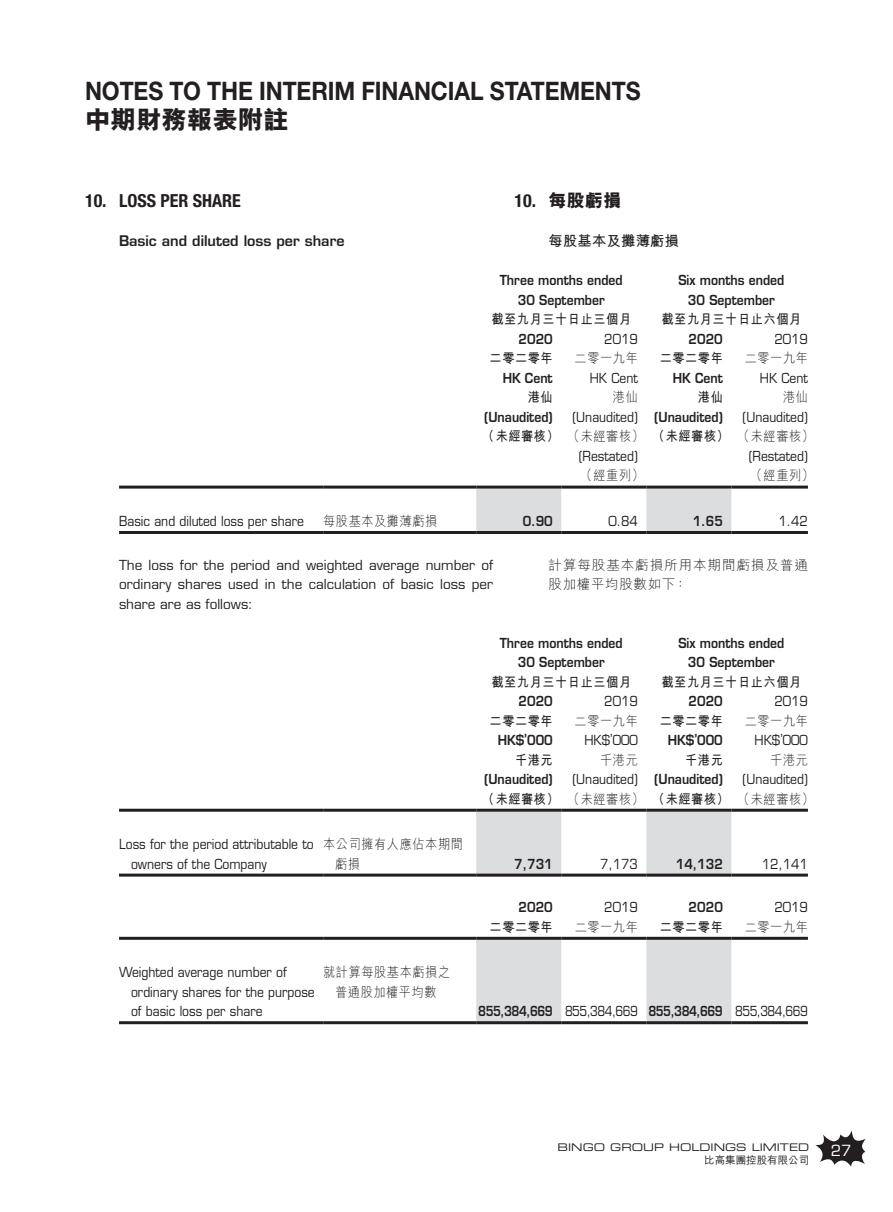
<style>
.page{position:relative;width:893px;height:1212px;background:#fff}
.page>*{position:absolute;margin:0;border:0;box-sizing:border-box;transform-origin:0 0}
.t1{font:700 25.5px "Helvetica Neue LT Std";letter-spacing:-.005em;color:#231f20;scale:.9 1}
.t2{font:800 25.5px "M Hei HK";color:#231f20}
.t3{font:700 condensed 18px "Helvetica Neue LT Std";color:#231f20}
.t4{font:800 18px "M Hei HK";color:#231f20}
.t5{font:15px "Eurostile LT Std";color:#fff}
.t6{font:600 14.25px "Eurostile LT Std";color:#231f20}
.t7{font:700 14.25px "M Hei HK";letter-spacing:.02em;color:#231f20}
.t8{font:13.5px/19.5px "Eurostile LT Std";color:#231f20;scale:.9 1}
.t9{font:600 13.5px/19.5px "Eurostile LT Std";color:#231f20;text-align:center;scale:.9 1}
.t10{font:700 13.5px "M Hei HK";letter-spacing:.05em;color:#231f20;scale:.9 1}
.t11{font:13.5px/19.5px "Eurostile LT Std";color:#231f20;text-align:justify}
.t12{font:300 13.5px/19.5px "M Hei HK";letter-spacing:.05em;color:#231f20;scale:.9 1}
.t13{font:600 13.5px "Eurostile LT Std";letter-spacing:-.04em;color:#231f20;scale:.83 1}
.t14{font:300 13.5px/19.5px "M Hei HK";letter-spacing:.07em;color:#231f20}
.t15{font:10.5px "Eurostile LT Std Ex 2";color:#231f20}
.t16{font:500 10.5px "M Hei HK";color:#231f20}
.s1{font-family:"Helvetica Neue LT Std";font-weight:700;font-stretch:condensed}
.s2{font-weight:600}
.s3{font-weight:300}
.s4{font-weight:400}
</style>
<div class="page">
<svg style="left:815px;top:1130px;width:51px;height:37px"></svg>
<svg style="left:476px;top:489px;width:255px;height:42px"></svg>
<hr style="left:119px;top:486px;width:204px;height:3px;background:#231f20">
<hr style="left:323px;top:486px;width:153px;height:3px;background:#231f20">
<hr style="left:476px;top:486px;width:85px;height:3px;background:#231f20">
<hr style="left:561px;top:486px;width:85px;height:3px;background:#231f20">
<hr style="left:646px;top:486px;width:85px;height:3px;background:#231f20">
<hr style="left:731px;top:486px;width:77px;height:3px;background:#231f20">
<hr style="left:119px;top:531px;width:204px;height:3px;background:#231f20">
<hr style="left:323px;top:531px;width:153px;height:3px;background:#231f20">
<hr style="left:476px;top:531px;width:85px;height:3px;background:#231f20">
<hr style="left:561px;top:531px;width:85px;height:3px;background:#231f20">
<hr style="left:646px;top:531px;width:85px;height:3px;background:#231f20">
<hr style="left:731px;top:531px;width:77px;height:3px;background:#231f20">
<svg style="left:476px;top:812px;width:255px;height:61px"></svg>
<hr style="left:119px;top:809px;width:204px;height:3px;background:#231f20">
<hr style="left:323px;top:809px;width:153px;height:3px;background:#231f20">
<hr style="left:476px;top:809px;width:85px;height:3px;background:#231f20">
<hr style="left:561px;top:809px;width:85px;height:3px;background:#231f20">
<hr style="left:646px;top:809px;width:85px;height:3px;background:#231f20">
<hr style="left:731px;top:809px;width:77px;height:3px;background:#231f20">
<hr style="left:119px;top:873px;width:204px;height:3px;background:#231f20">
<hr style="left:323px;top:873px;width:153px;height:3px;background:#231f20">
<hr style="left:476px;top:873px;width:85px;height:3px;background:#231f20">
<hr style="left:561px;top:873px;width:85px;height:3px;background:#231f20">
<hr style="left:646px;top:873px;width:85px;height:3px;background:#231f20">
<hr style="left:731px;top:873px;width:77px;height:3px;background:#231f20">
<svg style="left:476px;top:940px;width:255px;height:81px"></svg>
<hr style="left:119px;top:937px;width:204px;height:3px;background:#231f20">
<hr style="left:323px;top:937px;width:153px;height:3px;background:#231f20">
<hr style="left:476px;top:937px;width:85px;height:3px;background:#231f20">
<hr style="left:561px;top:937px;width:85px;height:3px;background:#231f20">
<hr style="left:646px;top:937px;width:85px;height:3px;background:#231f20">
<hr style="left:731px;top:937px;width:77px;height:3px;background:#231f20">
<hr style="left:119px;top:1021px;width:204px;height:3px;background:#231f20">
<hr style="left:323px;top:1021px;width:153px;height:3px;background:#231f20">
<hr style="left:476px;top:1021px;width:85px;height:3px;background:#231f20">
<hr style="left:561px;top:1021px;width:85px;height:3px;background:#231f20">
<hr style="left:646px;top:1021px;width:85px;height:3px;background:#231f20">
<hr style="left:731px;top:1021px;width:77px;height:3px;background:#231f20">
<h1 class="t1" style="left:85px;top:75px;width:619px">NOTES TO THE INTERIM FINANCIAL STATEMENTS</h1>
<h1 class="t2" style="left:85px;top:107px;width:205px">中期財務報表附註</h1>
<h2 class="t3" style="left:85px;top:190px;width:157px">10. LOSS PER SHARE</h2>
<p class="t6" style="left:119px;top:232px;width:227px">Basic and diluted loss per share</p>
<h2 class="t4" style="left:514px;top:192px;width:109px"><span class="s1">10.</span> 每股虧損</h2>
<p class="t7" style="left:549px;top:231px;width:132px">每股基本及攤薄虧損</p>
<p class="t9" style="left:500px;top:271px;width:138px">Three months ended<br>30 September</p>
<p class="t9" style="left:678px;top:271px;width:119px">Six months ended<br>30 September</p>
<p class="t10" style="left:491px;top:310px;width:157px">截至九月三十日止三個月</p>
<p class="t10" style="left:661px;top:310px;width:157px">截至九月三十日止六個月</p>
<p class="t9" style="left:518px;top:329px;width:40px">2020</p>
<p class="t8" style="left:604px;top:329px;width:39px">2019</p>
<p class="t9" style="left:689px;top:329px;width:40px">2020</p>
<p class="t8" style="left:774px;top:329px;width:39px">2019</p>
<p class="t10" style="left:490px;top:349px;width:72px">二零二零年</p>
<p class="t12" style="left:575px;top:348px;width:72px">二零一九年</p>
<p class="t10" style="left:660px;top:349px;width:72px">二零二零年</p>
<p class="t12" style="left:745px;top:348px;width:72px">二零一九年</p>
<p class="t9" style="left:503px;top:368px;width:57px">HK Cent</p>
<p class="t8" style="left:590px;top:368px;width:55px">HK Cent</p>
<p class="t9" style="left:673px;top:368px;width:57px">HK Cent</p>
<p class="t8" style="left:760px;top:368px;width:55px">HK Cent</p>
<p class="t10" style="left:528px;top:388px;width:29px">港仙</p>
<p class="t12" style="left:613px;top:387px;width:29px">港仙</p>
<p class="t10" style="left:698px;top:388px;width:29px">港仙</p>
<p class="t12" style="left:783px;top:387px;width:29px">港仙</p>
<p class="t9" style="left:484px;top:407px;width:78px">(Unaudited)</p>
<p class="t8" style="left:572px;top:407px;width:169px">(Unaudited) <span class="s2">(Unaudited)</span></p>
<p class="t8" style="left:743px;top:407px;width:74px">(Unaudited)</p>
<p class="t10" style="left:482px;top:427px;width:370px">（未經審核） <span class="s3">（未經審核）</span> （未經審核） <span class="s3">（未經審核）</span></p>
<p class="t8" style="left:579px;top:446px;width:67px">(Restated)</p>
<p class="t8" style="left:749px;top:446px;width:67px">(Restated)</p>
<p class="t12" style="left:580px;top:465px;width:72px">（經重列）</p>
<p class="t12" style="left:750px;top:465px;width:72px">（經重列）</p>
<p class="t8" style="left:119px;top:511px;width:207px">Basic and diluted loss per share</p>
<p class="t12" style="left:323px;top:511px;width:128px">每股基本及攤薄虧損</p>
<p class="t9" style="left:523px;top:511px;width:35px">0.90</p>
<p class="t8" style="left:608px;top:511px;width:34px">0.84</p>
<p class="t9" style="left:693px;top:511px;width:35px">1.65</p>
<p class="t8" style="left:779px;top:511px;width:34px">1.42</p>
<p class="t11" style="left:119px;top:555px;width:376px">The loss for the period and weighted average number of ordinary shares used in the calculation of basic loss per share are as follows:</p>
<p class="t9" style="left:500px;top:633px;width:138px">Three months ended<br>30 September</p>
<p class="t9" style="left:678px;top:633px;width:119px">Six months ended<br>30 September</p>
<p class="t10" style="left:491px;top:672px;width:157px">截至九月三十日止三個月</p>
<p class="t10" style="left:661px;top:672px;width:157px">截至九月三十日止六個月</p>
<p class="t9" style="left:518px;top:691px;width:40px">2020</p>
<p class="t8" style="left:604px;top:691px;width:39px">2019</p>
<p class="t9" style="left:689px;top:691px;width:40px">2020</p>
<p class="t8" style="left:774px;top:691px;width:39px">2019</p>
<p class="t10" style="left:490px;top:711px;width:72px">二零二零年</p>
<p class="t12" style="left:575px;top:711px;width:72px">二零一九年</p>
<p class="t10" style="left:660px;top:711px;width:72px">二零二零年</p>
<p class="t12" style="left:745px;top:711px;width:72px">二零一九年</p>
<p class="t9" style="left:498px;top:730px;width:63px">HK$’000</p>
<p class="t8" style="left:584px;top:730px;width:61px">HK$’000</p>
<p class="t9" style="left:668px;top:730px;width:63px">HK$’000</p>
<p class="t8" style="left:755px;top:730px;width:61px">HK$’000</p>
<p class="t10" style="left:515px;top:750px;width:43px">千港元</p>
<p class="t12" style="left:600px;top:750px;width:43px">千港元</p>
<p class="t10" style="left:685px;top:750px;width:43px">千港元</p>
<p class="t12" style="left:770px;top:750px;width:43px">千港元</p>
<p class="t9" style="left:484px;top:769px;width:78px">(Unaudited)</p>
<p class="t8" style="left:572px;top:769px;width:169px">(Unaudited) <span class="s2">(Unaudited)</span></p>
<p class="t8" style="left:743px;top:769px;width:74px">(Unaudited)</p>
<p class="t10" style="left:482px;top:789px;width:370px">（未經審核） <span class="s3">（未經審核）</span> （未經審核） <span class="s3">（未經審核）</span></p>
<p class="t8" style="left:131px;top:834px;width:204px;text-indent:-12px">Loss for the period attributable to owners of the Company</p>
<p class="t12" style="left:335px;top:834px;width:143px;text-indent:-12px">本公司擁有人應佔本期間虧損</p>
<p class="t14" style="left:549px;top:555px;width:261px">計算每股基本虧損所用本期間虧損及普通股加權平均股數如下：</p>
<p class="t9" style="left:514px;top:854px;width:44px">7,731</p>
<p class="t8" style="left:600px;top:854px;width:43px">7,173</p>
<p class="t9" style="left:676px;top:854px;width:54px">14,132</p>
<p class="t8" style="left:762px;top:854px;width:53px">12,141</p>
<p class="t9" style="left:518px;top:897px;width:40px">2020</p>
<p class="t8" style="left:604px;top:897px;width:39px">2019</p>
<p class="t9" style="left:689px;top:897px;width:40px">2020</p>
<p class="t8" style="left:774px;top:897px;width:39px">2019</p>
<p class="t10" style="left:490px;top:917px;width:72px">二零二零年</p>
<p class="t12" style="left:575px;top:917px;width:72px">二零一九年</p>
<p class="t10" style="left:660px;top:917px;width:72px">二零二零年</p>
<p class="t12" style="left:745px;top:917px;width:72px">二零一九年</p>
<p class="t8" style="left:131px;top:962px;width:206px;text-indent:-12px">Weighted average number of ordinary shares for the purpose of basic loss per share</p>
<p class="t12" style="left:323px;top:962px;width:143px;text-align:center">就計算每股基本虧損之普通股加權平均數</p>
<p class="t13" style="left:478px;top:1003px;width:399px">855,384,669 <span class="s4">855,384,669</span> 855,384,669 <span class="s4">855,384,669</span></p>
<p class="t15" style="left:557px;top:1140px;width:253px">BINGO GROUP HOLDINGS LIMITED</p>
<p class="t16" style="left:704px;top:1152px;width:106px">比高集團控股有限公司</p>
<p class="t5" style="left:831px;top:1141px;width:22px">27</p>
</div>
